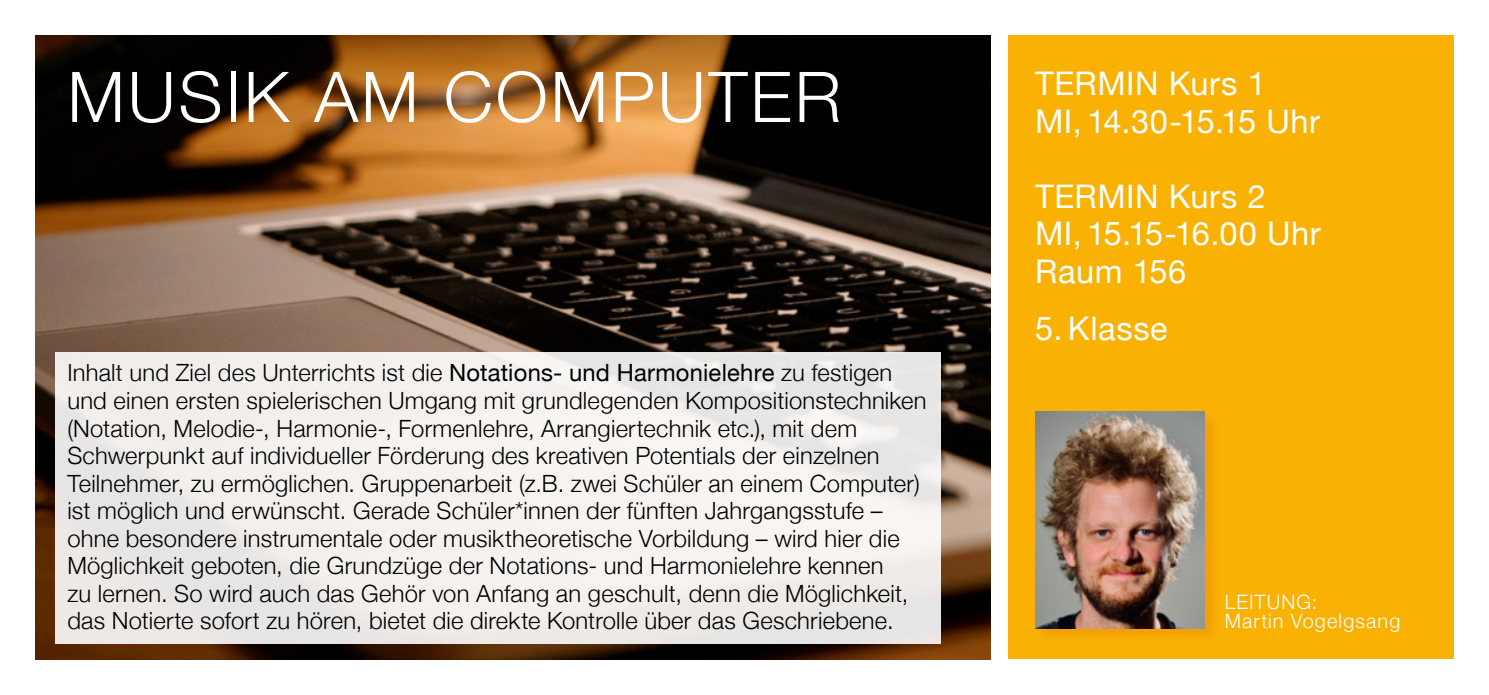
<style>
.page{position:relative;width:1489px;height:695px;background:#fff}
.page>*{position:absolute;margin:0;border:0;box-sizing:border-box;transform-origin:0 0}
.t1{font:300 70px "Helvetica Neue";letter-spacing:.04em;color:#fff}
.t2{font:32.5px/37.5px "Helvetica Neue";letter-spacing:.015em;color:#fff}
.t3{font:300 23.75px/27.5px "Helvetica Neue";letter-spacing:.01em;color:#000}
.t4{font:300 19.75px/19.8px "Helvetica Neue";letter-spacing:.055em;color:#fff}
.s1{font-weight:400}
</style>
<div class="page">
<div style="left:1008px;top:35px;width:445px;height:624px;background:#f9b104"></div>
<img style="left:35px;top:35px;width:955px;height:624px">
<div style="left:55px;top:352px;width:885px;height:291px;background:linear-gradient(to right,#efecea,#f2efed)"></div>
<div style="left:1036px;top:413px;width:182px;height:230px;background:#eb9000;opacity:.5"></div>
<img style="left:1035px;top:412px;width:169px;height:216px">
<h1 class="t1" style="left:67px;top:54px;width:775px">MUSIK AM COMPUTER</h1>
<p class="t3" style="left:67px;top:358px;width:860px">Inhalt und Ziel des Unterrichts ist die <span class="s1">Notations- und Harmonielehre</span> zu festigen und einen ersten spielerischen Umgang mit grundlegenden Kompositionstechniken (Notation, Melodie-, Harmonie-, Formenlehre, Arrangiertechnik etc.), mit dem Schwerpunkt auf individueller Förderung des kreativen Potentials der einzelnen Teilnehmer, zu ermöglichen. Gruppenarbeit (z.B. zwei Schüler an einem Computer) ist möglich und erwünscht. Gerade Schüler*innen der fünften Jahrgangsstufe – ohne besondere instrumentale oder musiktheoretische Vorbildung – wird hier die Möglichkeit geboten, die Grundzüge der Notations- und Harmonielehre kennen<br>zu lernen. So wird auch das Gehör von Anfang an geschult, denn die Möglichkeit, das Notierte sofort zu hören, bietet die direkte Kontrolle über das Geschriebene.</p>
<h2 class="t2" style="left:1035px;top:64px;width:286px">TERMIN Kurs 1<br>MI, 14.30-15.15 Uhr</h2>
<h2 class="t2" style="left:1035px;top:177px;width:287px">TERMIN Kurs 2<br>MI, 15.15-16.00 Uhr<br>Raum 156</h2>
<h2 class="t2" style="left:1035px;top:309px;width:134px">5.Klasse</h2>
<p class="t4" style="left:1224px;top:591px;width:177px">LEITUNG:<br>Martin Vogelgsang</p>
</div>
